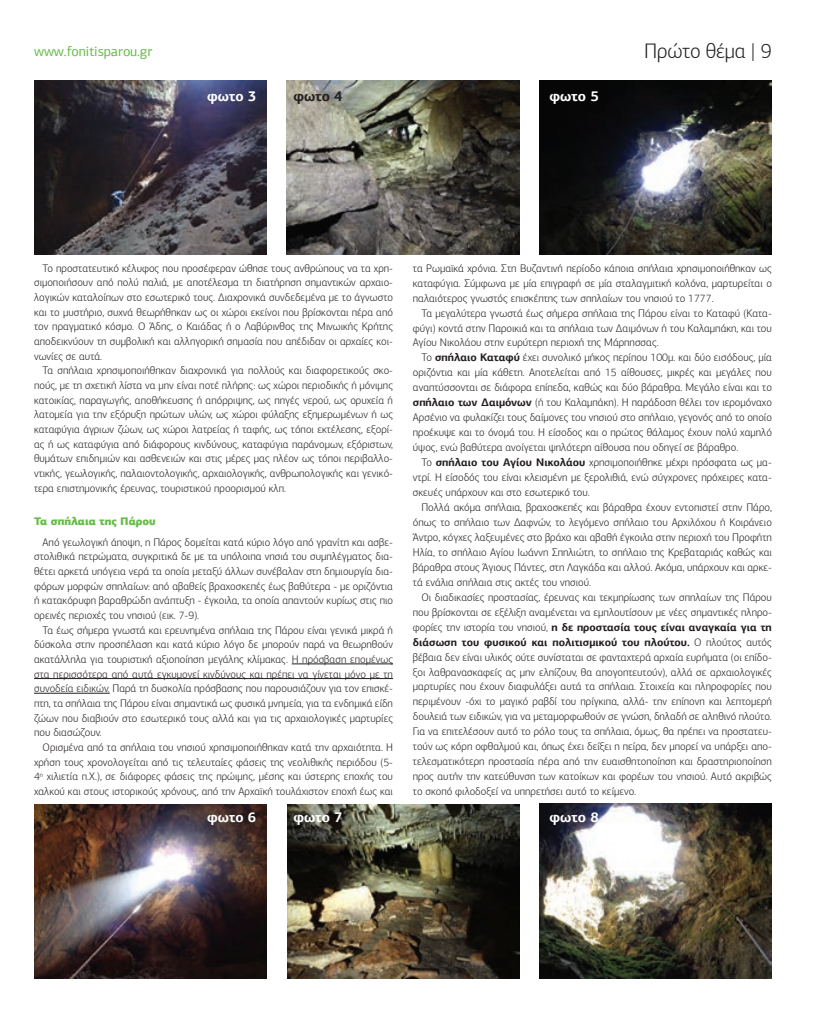
<style>
.page{position:relative;width:823px;height:1021px;background:#fff}
.page>*{position:absolute;margin:0;border:0;box-sizing:border-box;transform-origin:0 0}
.t1{font:300 21px "PF Agora Sans Pro";letter-spacing:-.01em;color:#231f20}
.t2{font:700 14.3px "PF Agora Sans Pro";color:#fff}
.t3{font:700 14.3px "PF Agora Sans Pro";color:#231f20}
.t4{font:14px "PF Agora Sans Pro";letter-spacing:-.01em;color:#65bc47}
.t5{font:300 11px/14.9px "PF Agora Sans Pro";color:#231f20;text-align:justify}
.t6{font:900 11px "PF Agora Sans Pro";color:#65bc46}
.s1{font-weight:700}
</style>
<div class="page">
<hr style="left:291px;top:663px;width:102px;height:1px;background:#231f20">
<hr style="left:34px;top:678px;width:359px;height:1px;background:#231f20">
<hr style="left:34px;top:693px;width:76px;height:1px;background:#231f20">
<img style="left:34px;top:80px;width:232px;height:175px">
<img style="left:286px;top:80px;width:233px;height:175px">
<img style="left:539px;top:80px;width:232px;height:175px">
<img style="left:34px;top:804px;width:232px;height:174px">
<img style="left:287px;top:804px;width:232px;height:174px">
<img style="left:539px;top:804px;width:232px;height:174px">
<p class="t4" style="left:34px;top:43px;width:120px">www.fonitisparou.gr</p>
<h2 class="t2" style="left:207px;top:87px;width:51px">φωτο 3</h2>
<h2 class="t3" style="left:293px;top:87px;width:51px">φωτο 4</h2>
<h2 class="t2" style="left:549px;top:87px;width:51px">φωτο 5</h2>
<h1 class="t1" style="left:644px;top:39px;width:129px">Πρώτο θέμα | 9</h1>
<p class="t5" style="left:34px;top:261px;width:360px;text-indent:9px">Το προστατευτικό κέλυφος που προσέφεραν ώθησε τους ανθρώπους να τα χρη&shy;σιμοποιήσουν από πολύ παλιά, με αποτέλεσμα τη διατήρηση σημαντικών αρχαιο&shy;λογικών καταλοίπων στο εσωτερικό τους. Διαχρονικά συνδεδεμένα με το άγνωστο και το μυστήριο, συχνά θεωρήθηκαν ως οι χώροι εκείνοι που βρίσκονται πέρα από τον πραγματικό κόσμο. Ο Άδης, ο Καιάδας ή ο Λαβύρινθος της Μινωικής Κρήτης αποδεικνύουν τη συμβολική και αλληγορική σημασία που απέδιδαν οι αρχαίες κοι&shy;νωνίες σε αυτά.</p>
<p class="t5" style="left:34px;top:363px;width:360px;text-indent:9px">Τα σπήλαια χρησιμοποιήθηκαν διαχρονικά για πολλούς και διαφορετικούς σκο&shy;πούς, με τη σχετική λίστα να μην είναι ποτέ πλήρης: ως χώροι περιοδικής ή μόνιμης κατοικίας, παραγωγής, αποθήκευσης ή απόρριψης, ως πηγές νερού, ως ορυχεία ή λατομεία για την εξόρυξη πρώτων υλών, ως χώροι φύλαξης εξημερωμένων ή ως καταφύγια άγριων ζώων, ως χώροι λατρείας ή ταφής, ως τόποι εκτέλεσης, εξορί&shy;ας ή ως καταφύγια από διάφορους κινδύνους, καταφύγια παράνομων, εξόριστων, θυμάτων επιδημιών και ασθενειών και στις μέρες μας πλέον ως τόποι περιβαλλο&shy;ντικής, γεωλογικής, παλαιοντολογικής, αρχαιολογικής, ανθρωπολογικής και γενικό&shy;τερα επιστημονικής έρευνας, τουριστικού προορισμού κλπ.</p>
<p class="t6" style="left:34px;top:514px;width:123px">Τα σπήλαια της Πάρου</p>
<p class="t5" style="left:34px;top:534px;width:360px;text-indent:9px">Από γεωλογική άποψη, η Πάρος δομείται κατά κύριο λόγο από γρανίτη και ασβε&shy;στολιθικά πετρώματα, συγκριτικά δε με τα υπόλοιπα νησιά του συμπλέγματος δια&shy;θέτει αρκετά υπόγεια νερά τα οποία μεταξύ άλλων συνέβαλαν στη δημιουργία δια&shy;φόρων μορφών σπηλαίων: από αβαθείς βραχοσκεπές έως βαθύτερα - με οριζόντια ή κατακόρυφη βαραθρώδη ανάπτυξη - έγκοιλα, τα οποία απαντούν κυρίως στις πιο ορεινές περιοχές του νησιού (εικ. 7-9).</p>
<p class="t5" style="left:34px;top:622px;width:360px;text-indent:9px">Τα έως σήμερα γνωστά και ερευνημένα σπήλαια της Πάρου είναι γενικά μικρά ή δύσκολα στην προσπέλαση και κατά κύριο λόγο δε μπορούν παρά να θεωρηθούν ακατάλληλα για τουριστική αξιοποίηση μεγάλης κλίμακας. Η πρόσβαση επομένως στα περισσότερα από αυτά εγκυμονεί κινδύνους και πρέπει να γίνεται μόνο με τη συνοδεία ειδικών. Παρά τη δυσκολία πρόσβασης που παρουσιάζουν για τον επισκέ&shy;πτη, τα σπήλαια της Πάρου είναι σημαντικά ως φυσικά μνημεία, για τα ενδημικά είδη ζώων που διαβιούν στο εσωτερικό τους αλλά και για τις αρχαιολογικές μαρτυρίες που διασώζουν.</p>
<p class="t5" style="left:34px;top:740px;width:360px;text-indent:9px">Ορισμένα από τα σπήλαια του νησιού χρησιμοποιήθηκαν κατά την αρχαιότητα. Η χρήση τους χρονολογείται από τις τελευταίες φάσεις της νεολιθικής περιόδου (5- 4<sup>η</sup> χιλιετία π.Χ.), σε διάφορες φάσεις της πρώιμης, μέσης και ύστερης εποχής του χαλκού και στους ιστορικούς χρόνους, από την Αρχαϊκή τουλάχιστον εποχή έως και</p>
<p class="t5" style="left:412px;top:260px;width:360px">τα Ρωμαϊκά χρόνια. Στη Βυζαντινή περίοδο κάποια σπήλαια χρησιμοποιήθηκαν ως καταφύγια. Σύμφωνα με μία επιγραφή σε μία σταλαγμιτική κολόνα, μαρτυρείται ο παλαιότερος γνωστός επισκέπτης των σπηλαίων του νησιού το 1777.</p>
<p class="t5" style="left:412px;top:305px;width:360px;text-indent:9px">Τα μεγαλύτερα γνωστά έως σήμερα σπήλαια της Πάρου είναι το Καταφύ (Κατα&shy;φύγι) κοντά στην Παροικιά και τα σπήλαια των Δαιμόνων ή του Καλαμπάκη, και του Αγίου Νικολάου στην ευρύτερη περιοχή της Μάρπησσας.</p>
<p class="t5" style="left:412px;top:350px;width:360px;text-indent:9px">Το <span class="s1">σπήλαιο Καταφύ</span> έχει συνολικό μήκος περίπου 100μ. και δύο εισόδους, μία οριζόντια και μία κάθετη. Αποτελείται από 15 αίθουσες, μικρές και μεγάλες που αναπτύσσονται σε διάφορα επίπεδα, καθώς και δύο βάραθρα. Μεγάλο είναι και το <span class="s1">σπήλαιο των Δαιμόνων</span> (ή του Καλαμπάκη). Η παράδοση θέλει τον ιερομόναχο Αρσένιο να φυλακίζει τους δαίμονες του νησιού στο σπήλαιο, γεγονός από το οποίο προέκυψε και το όνομά του. Η είσοδος και ο πρώτος θάλαμος έχουν πολύ χαμηλό ύψος, ενώ βαθύτερα ανοίγεται ψηλότερη αίθουσα που οδηγεί σε βάραθρο.</p>
<p class="t5" style="left:412px;top:455px;width:360px;text-indent:9px">Το <span class="s1">σπήλαιο του Αγίου Νικολάου</span> χρησιμοποιήθηκε μέχρι πρόσφατα ως μα&shy;ντρί. Η είσοδός του είναι κλεισμένη με ξερολιθιά, ενώ σύγχρονες πρόχειρες κατα&shy;σκευές υπάρχουν και στο εσωτερικό του.</p>
<p class="t5" style="left:412px;top:500px;width:360px;text-indent:9px">Πολλά ακόμα σπήλαια, βραχοσκεπές και βάραθρα έχουν εντοπιστεί στην Πάρο, όπως το σπήλαιο των Δαφνών, το λεγόμενο σπήλαιο του Αρχιλόχου ή Κοιράνειο Άντρο, κόγχες λαξευμένες στο βράχο και αβαθή έγκοιλα στην περιοχή του Προφήτη Ηλία, το σπήλαιο Αγίου Ιωάννη Σπηλιώτη, το σπήλαιο της Κρεβαταριάς καθώς και βάραθρα στους Άγιους Πάντες, στη Λαγκάδα και αλλού. Ακόμα, υπάρχουν και αρκε&shy;τά ενάλια σπήλαια στις ακτές του νησιού.</p>
<p class="t5" style="left:412px;top:589px;width:360px;text-indent:9px">Οι διαδικασίες προστασίας, έρευνας και τεκμηρίωσης των σπηλαίων της Πάρου που βρίσκονται σε εξέλιξη αναμένεται να εμπλουτίσουν με νέες σημαντικές πληρο&shy;φορίες την ιστορία του νησιού, <span class="s1">η δε προστασία τους είναι αναγκαία για τη διάσωση του φυσικού και πολιτισμικού του πλούτου.</span> Ο πλούτος αυτός βέβαια δεν είναι υλικός ούτε συνίσταται σε φανταχτερά αρχαία ευρήματα (οι επίδο&shy;ξοι λαθρανασκαφείς ας μην ελπίζουν, θα απογοητευτούν), αλλά σε αρχαιολογικές μαρτυρίες που έχουν διαφυλάξει αυτά τα σπήλαια. Στοιχεία και πληροφορίες που περιμένουν -όχι το μαγικό ραβδί του πρίγκιπα, αλλά- την επίπονη και λεπτομερή δουλειά των ειδικών, για να μεταμορφωθούν σε γνώση, δηλαδή σε αληθινό πλούτο.<br>Για να επιτελέσουν αυτό το ρόλο τους τα σπήλαια, όμως, θα πρέπει να προστατευ&shy;τούν ως κόρη οφθαλμού και, όπως έχει δείξει η πείρα, δεν μπορεί να υπάρξει απο&shy;τελεσματικότερη προστασία πέρα από την ευαισθητοποίηση και δραστηριοποίηση προς αυτήν την κατεύθυνση των κατοίκων και φορέων του νησιού. Αυτό ακριβώς το σκοπό φιλοδοξεί να υπηρετήσει αυτό το κείμενο.</p>
<h2 class="t2" style="left:207px;top:808px;width:51px">φωτο 6</h2>
<h2 class="t2" style="left:293px;top:808px;width:51px">φωτο 7</h2>
<h2 class="t2" style="left:549px;top:808px;width:51px">φωτο 8</h2>
</div>
